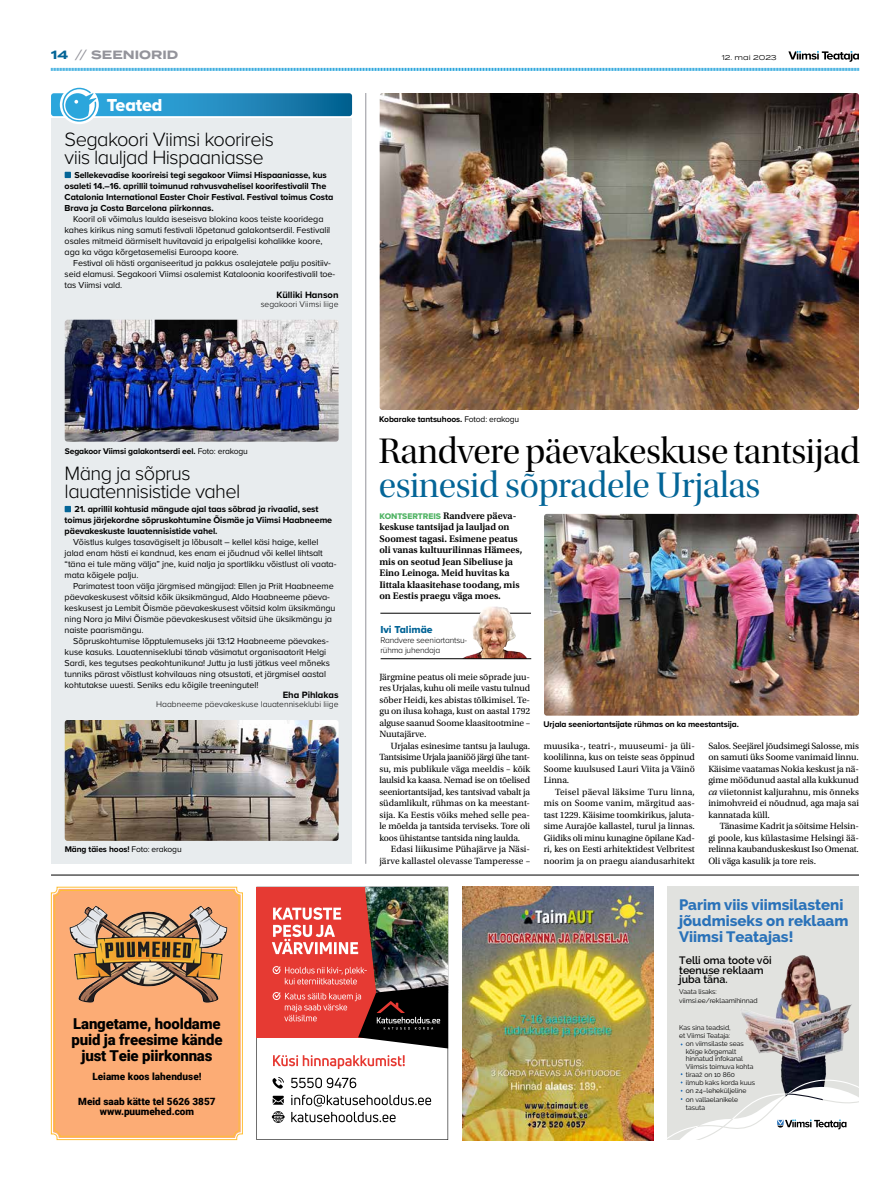
<style>
.page{position:relative;width:893px;height:1191px;background:#fff}
.page>*{position:absolute;margin:0;border:0;box-sizing:border-box;transform-origin:0 0}
.t1{font:37px "Utopia Std Disp";letter-spacing:-.01em;color:#000}
.t2{font:37px "Utopia Std Disp";letter-spacing:-.01em;color:#046597}
.t3{font:300 20px/18px "Proxima Nova";letter-spacing:-.03em;color:#000}
.t4{font:18px "Proxima Nova Extrabld";letter-spacing:-.01em;color:#fff}
.t5{font:800 15.2px/15.7px "Raleway";color:#2a72b9}
.t6{font:900 15px/16px "Roboto";letter-spacing:-.01em;color:#000;text-align:center}
.t7{font:700 12px "Termina";color:#94949b}
.t8{font:600 10.7px/9.6px "Raleway";color:#000}
.t9{font:10.5px "Proxima Nova Extrabld";color:#046597}
.t10{font:600 10px/11.5px "Utopia Std";letter-spacing:-.005em;color:#000}
.t11{font:900 10px/10.5px "Roboto";color:#000;text-align:center}
.t12{font:9.5px/11.5px "Utopia Std";letter-spacing:-.005em;color:#000;text-align:justify}
.t13{font:700 9.5px "Proxima Nova";color:#000}
.t14{font:9px/11px "Proxima Nova";letter-spacing:-.01em;color:#000}
.t15{font:700 9px/11px "Proxima Nova";letter-spacing:-.01em;color:#000}
.t16{font:700 8.5px "Proxima Nova";letter-spacing:-.01em;color:#000}
.t17{font:300 8.5px "Proxima Nova";color:#000}
.t18{font:300 8.5px/10px "Proxima Nova";letter-spacing:-.02em;color:#000}
.t19{font:7px "Termina";color:#000}
.t20{font:6.8px/8.2px "Raleway";color:#000}
.s1{color:#046597}
.s2{font-weight:400}
.s3{font-family:"Proxima Nova Extrabld";font-weight:400;font-size:8.5px;color:#51b465}
.s4{font-style:italic}
</style>
<div class="page">
<svg style="left:51px;top:51px;width:808px;height:20px"></svg>
<hr style="left:51px;top:874px;width:808px;height:1px;background:#000">
<hr style="left:365px;top:93px;width:1px;height:770px;background:#94949b">
<div style="left:51px;top:119px;width:301px;height:744px;background:#e8ecee"></div>
<div style="left:60px;top:85px;width:39px;height:39px;background:#fff;border-radius:50%"></div>
<svg style="left:51px;top:88px;width:301px;height:34px"></svg>
<svg style="left:65px;top:172px;width:6px;height:6px"></svg>
<svg style="left:65px;top:506px;width:6px;height:6px"></svg>
<img style="left:380px;top:93px;width:479px;height:317px">
<img style="left:544px;top:514px;width:315px;height:201px">
<img style="left:65px;top:320px;width:274px;height:121px">
<img style="left:65px;top:720px;width:274px;height:121px">
<svg style="left:256px;top:1037px;width:192px;height:103px"></svg>
<div style="left:256px;top:886px;width:192px;height:151px;background:#e63a33"></div>
<svg style="left:291px;top:1077px;width:65px;height:11px"></svg>
<svg style="left:291px;top:1094px;width:140px;height:12px"></svg>
<svg style="left:291px;top:1112px;width:105px;height:10px"></svg>
<svg style="left:272px;top:1077px;width:12px;height:11px"></svg>
<svg style="left:273px;top:1095px;width:11px;height:9px"></svg>
<svg style="left:272px;top:1111px;width:13px;height:11px"></svg>
<svg style="left:273px;top:1055px;width:132px;height:14px"></svg>
<img style="left:365px;top:886px;width:83px;height:80px">
<svg style="left:272px;top:907px;width:86px;height:47px"></svg>
<svg style="left:273px;top:966px;width:175px;height:82px"></svg>
<div style="left:667px;top:886px;width:192px;height:254px;background:#e1e2df"></div>
<img style="left:741px;top:955px;width:111px;height:118px">
<svg style="left:667px;top:1073px;width:192px;height:67px"></svg>
<img style="left:462px;top:886px;width:192px;height:254px">
<svg style="left:51px;top:886px;width:192px;height:254px;background:#eaa772"></svg>
<div style="left:54px;top:890px;width:185px;height:246px;border:1px solid #ffbe35;border-radius:5px"></div>
<img style="left:110px;top:906px;width:89px;height:20px">
<hr style="left:380px;top:613px;width:151px;height:1px;background:#000">
<img style="left:471px;top:608px;width:17px;height:43px">
<hr style="left:381px;top:658px;width:150px;height:1px;background:#000">
<p class="t7" style="left:51px;top:46px;width:129px"><span class="s1">14</span> <span class="s2">//</span> SEENIORID</p>
<p class="t19" style="left:722px;top:52px;width:57px">12. mai 2023</p>
<h3 class="t4" style="left:107px;top:91px;width:57px">Teated</h3>
<h2 class="t3" style="left:65px;top:129px;width:211px">Segakoori Viimsi koorireis viis lauljad Hispaaniasse</h2>
<p class="t15" style="left:65px;top:169px;width:270px;text-indent:10px">Sellekevadise koorireisi tegi segakoor Viimsi Hispaaniasse, kus osaleti 14.–16. aprillil toimunud rahvusvahelisel koorifestivalil The Catalonia International Easter Choir Festival. Festival toimus Costa Brava ja Costa Barcelona piirkonnas.</p>
<p class="t14" style="left:65px;top:213px;width:267px;text-indent:9px">Kooril oli võimalus laulda iseseisva blokina koos teiste kooridega kahes kirikus ning samuti festivali lõpetanud galakontserdil. Festivalil osales mitmeid äärmiselt huvitavaid ja eripalgelisi kohalikke koore, aga ka väga kõrgetasemelisi Euroopa koore.</p>
<p class="t14" style="left:65px;top:257px;width:272px;text-indent:9px">Festival oli hästi organiseeritud ja pakkus osalejatele palju positiiv&shy;seid elamusi. Segakoori Viimsi osalemist Kataloonia koorifestivalil toe&shy;tas Viimsi vald.</p>
<p class="t13" style="left:276px;top:288px;width:64px">Külliki Hanson</p>
<p class="t17" style="left:261px;top:298px;width:79px">segakoori Viimsi liige</p>
<p class="t16" style="left:65px;top:444px;width:185px">Segakoor Viimsi galakontserdi eel. <span class="s2">Foto: erakogu</span></p>
<h2 class="t3" style="left:65px;top:463px;width:177px">Mäng ja sõprus lauatennisistide vahel</h2>
<p class="t15" style="left:65px;top:503px;width:269px;text-indent:10px">21. aprillil kohtusid mängude ajal taas sõbrad ja rivaalid, sest toimus järjekordne sõpruskohtumine Õismäe ja Viimsi Haabneeme päevakeskuste lauatennisistide vahel.</p>
<p class="t14" style="left:65px;top:536px;width:273px;text-indent:9px">Võistlus kulges tasavägiselt ja lõbusalt – kellel käsi haige, kellel jalad enam hästi ei kandnud, kes enam ei jõudnud või kellel lihtsalt “täna ei tule mäng välja” jne, kuid nalja ja sportlikku võistlust oli vaata&shy;mata kõigele palju.</p>
<p class="t14" style="left:65px;top:580px;width:272px;text-indent:9px">Parimatest toon välja järgmised mängijad: Ellen ja Priit Haabneeme päevakeskusest võitsid kõik üksikmängud, Aldo Haabneeme päeva&shy;keskusest ja Lembit Õismäe päevakeskusest võitsid kolm üksikmängu ning Nora ja Milvi Õismäe päevakeskusest võitsid ühe üksikmängu ja naiste paarismängu.</p>
<p class="t14" style="left:65px;top:635px;width:267px;text-indent:9px">Sõpruskohtumise lõpptulemuseks jäi 13:12 Haabneeme päevakes&shy;kuse kasuks. Lauatenniseklubi tänab väsimatut organisaatorit Helgi Sardi, kes tegutses peakohtunikuna! Juttu ja lusti jätkus veel mõneks tunniks pärast võistlust kohvilauas ning otsustati, et järgmisel aastal kohtutakse uuesti. Seniks edu kõigile treeningutel!</p>
<p class="t13" style="left:283px;top:688px;width:57px">Eha Pihlakas</p>
<p class="t17" style="left:156px;top:698px;width:184px">Haabneeme päevakeskuse lauatenniseklubi liige</p>
<p class="t16" style="left:65px;top:843px;width:118px">Mäng täies hoos! <span class="s2">Foto: erakogu</span></p>
<h3 class="t6" style="left:71px;top:1015px;width:153px">Langetame, hooldame puid ja freesime kände just Teie piirkonnas</h3>
<p class="t11" style="left:92px;top:1071px;width:111px">Leiame koos lahenduse!</p>
<p class="t11" style="left:78px;top:1095px;width:139px">Meid saab kätte tel 5626 3857 www.puumehed.com</p>
<p class="t16" style="left:379px;top:413px;width:142px">Kobarake tantsuhoos. <span class="s2">Fotod: erakogu</span></p>
<h1 class="t1" style="left:379px;top:431px;width:483px">Randvere päevakeskuse tantsijad</h1>
<h1 class="t2" style="left:379px;top:465px;width:383px">esinesid sõpradele Urjalas</h1>
<p class="t10" style="left:379px;top:509px;width:144px"><span class="s3">KONTSERTREIS</span> Randvere päeva&shy;keskuse tantsijad ja lauljad on<br>Soomest tagasi. Esimene peatus oli vanas kultuurilinnas Hämees, mis on seotud Jean Sibeliuse ja<br>Eino Leinoga. Meid huvitas ka<br>Iittala klaasitehase toodang, mis on Eestis praegu väga moes.</p>
<p class="t9" style="left:380px;top:621px;width:54px">Ivi Talimäe</p>
<p class="t18" style="left:380px;top:634px;width:88px">Randvere seeniortantsu&shy;rühma juhendaja</p>
<p class="t12" style="left:379px;top:671px;width:152px">Järgmine peatus oli meie sõprade juu&shy;res Urjalas, kuhu oli meile vastu tulnud sõber Heidi, kes abistas tõlkimisel. Te&shy;gu on ilusa kohaga, kust on aastal 1792 alguse saanud Soome klaasitootmine – Nuutajärve.</p>
<p class="t12" style="left:379px;top:740px;width:152px;text-indent:11px">Urjalas esinesime tantsu ja lauluga.<br>Tantsisime Urjala jaaniöö järgi ühe tant&shy;su, mis publikule väga meeldis – kõik laulsid ka kaasa. Nemad ise on tõelised seeniortantsijad, kes tantsivad vabalt ja südamlikult, rühmas on ka meestant&shy;sija. Ka Eestis võiks mehed selle pea&shy;le mõelda ja tantsida terviseks. Tore oli koos ühistantse tantsida ning laulda.</p>
<p class="t12" style="left:379px;top:843px;width:152px;text-align:right">Edasi liikusime Pühajärve ja Näsi&shy;järve kallastel olevasse Tamperesse –</p>
<p class="t16" style="left:543px;top:718px;width:197px">Urjala seeniortantsijate rühmas on ka meestantsija.</p>
<p class="t12" style="left:544px;top:740px;width:153px">muusika-, teatri-, muuseumi- ja üli&shy;koolilinna, kus on teiste seas õppinud Soome kuulsused Lauri Viita ja Väinö Linna.</p>
<p class="t12" style="left:544px;top:786px;width:153px;text-indent:11px">Teisel päeval läksime Turu linna, mis on Soome vanim, märgitud aas&shy;tast 1229. Käisime toomkirikus, jaluta&shy;sime Aurajõe kallastel, turul ja linnas.<br>Giidiks oli minu kunagine õpilane Kad&shy;ri, kes on Eesti arhitektidest Velbritest noorim ja on praegu aiandusarhitekt</p>
<p class="t12" style="left:708px;top:740px;width:152px">Salos. Seejärel jõudsimegi Salosse, mis on samuti üks Soome vanimaid linnu.<br>Käisime vaatamas Nokia keskust ja nä&shy;gime möödunud aastal alla kukkunud <span class="s4">ca</span> viietonnist kaljurahnu, mis õnneks inimohvreid ei nõudnud, aga maja sai kannatada küll.</p>
<p class="t12" style="left:708px;top:820px;width:152px;text-indent:11px">Tänasime Kadrit ja sõitsime Helsin&shy;gi poole, kus külastasime Helsingi ää&shy;relinna kaubanduskeskust Iso Omenat.<br>Oli väga kasulik ja tore reis.</p>
<h3 class="t5" style="left:679px;top:897px;width:171px">Parim viis viimsilasteni jõudmiseks on reklaam<br>Viimsi Teatajas!</h3>
<p class="t8" style="left:679px;top:955px;width:94px">Telli oma toote või teenuse reklaam juba täna.</p>
<p class="t20" style="left:679px;top:1024px;width:53px;line-height:7.5px">Kas sina teadsid, et Viimsi Teataja:</p>
<p class="t20" style="left:686px;top:1040px;width:69px;line-height:7.5px">on viimsilaste seas kõige kõrgemalt hinnatud infokanal<br>Viimsis toimuva kohta</p>
<p class="t20" style="left:686px;top:1070px;width:71px">tiraaž on 10 860<br>ilmub kaks korda kuus on 24–leheküljeline on vallaelanikele tasuta</p>
<p class="t20" style="left:679px;top:988px;width:80px">Vaata lisaks: viimsi.ee/reklaamihinnad</p>
</div>
